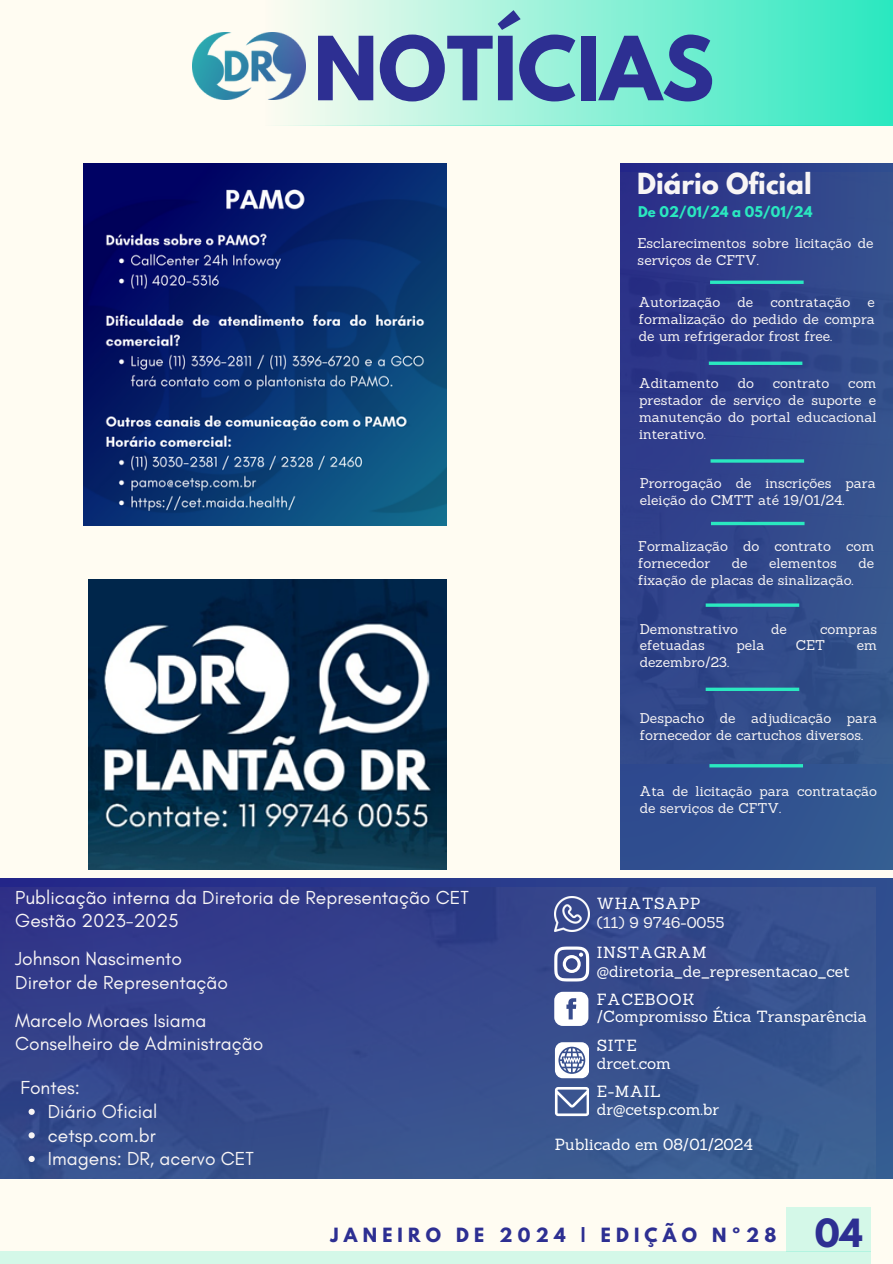
<style>
.page{position:relative;width:893px;height:1264px;background:#fff}
.page>*{position:absolute;margin:0;border:0;box-sizing:border-box;transform-origin:0 0}
.t1{font:700 78.3px "League Spartan";color:#2d2f92}
.t2{font:700 34.5px "League Spartan";color:#2d2f92}
.t3{font:700 25.8px "League Spartan";color:#f8f5f5}
.t4{font:19.2px/23.5px "Glacial Indifference";color:#f8f5f5}
.t5{font:700 17.4px "League Spartan";letter-spacing:.3em;color:#2d2f92}
.t6{font:15.75px "Sanchez";color:#fff}
.t7{font:15.75px "Sanchez";letter-spacing:.04em;color:#fff}
.t8{font:15.15px "Sanchez";color:#f8f5f5}
.t9{font:13.8px/16.8px "Sanchez";color:#f8f5f5}
.t10{font:700 13.2px "League Spartan";color:#2ae8c0}
</style>
<div class="page">
<div style="left:0;top:0;width:892px;height:1263px;background:#fffcf2"></div>
<div style="left:0;top:1251px;width:871px;height:12px;background:#d4f8e8"></div>
<div style="left:786px;top:1207px;width:85px;height:44px;background:#d4f8e8"></div>
<div style="left:265px;top:0;width:627px;height:126px;background:linear-gradient(to right,#fdfbf1,#2ae8c0)"></div>
<img style="left:192px;top:33px;width:114px;height:66px">
<svg style="left:620px;top:163px;width:272px;height:707px;background:#304f8f"></svg>
<img style="left:620px;top:173px;width:272px;height:590px">
<img style="left:88px;top:579px;width:358px;height:290px">
<div style="left:0;top:879px;width:892px;height:299px;background:linear-gradient(to right,#252688,#324f8f)"></div>
<img style="left:0;top:888px;width:875px;height:290px">
<svg style="left:554px;top:946px;width:35px;height:35px"></svg>
<svg style="left:554px;top:991px;width:34px;height:34px"></svg>
<svg style="left:555px;top:1042px;width:33px;height:36px"></svg>
<svg style="left:555px;top:1086px;width:33px;height:30px"></svg>
<img style="left:555px;top:896px;width:34px;height:35px">
<svg style="left:29px;top:1108px;width:6px;height:6px"></svg>
<svg style="left:29px;top:1132px;width:6px;height:6px"></svg>
<svg style="left:29px;top:1155px;width:6px;height:6px"></svg>
<svg style="left:705px;top:603px;width:94px;height:4px"></svg>
<hr style="left:711px;top:522px;width:93px;height:3px;background:#2ae8c0">
<svg style="left:710px;top:280px;width:93px;height:4px"></svg>
<svg style="left:708px;top:361px;width:94px;height:4px"></svg>
<hr style="left:710px;top:459px;width:94px;height:3px;background:#2ae8c0">
<hr style="left:709px;top:764px;width:94px;height:3px;background:#2ae8c0">
<svg style="left:705px;top:687px;width:94px;height:4px"></svg>
<img style="left:84px;top:163px;width:362px;height:362px">
<p class="t1" style="left:313px;top:30px;width:402px">NOTÍCIAS</p>
<p class="t3" style="left:637px;top:171px;width:176px">Diário Oficial</p>
<p class="t10" style="left:638px;top:205px;width:176px">De 02/01/24 a 05/01/24</p>
<p class="t9" style="left:637px;top:234px;width:237px">Esclarecimentos sobre licitação de serviços de CFTV.</p>
<p class="t9" style="left:638px;top:294px;width:237px;text-align:justify">Autorização de contratação e formalização do pedido de compra de um refrigerador frost free.</p>
<p class="t9" style="left:639px;top:375px;width:81px">Aditamento</p>
<p class="t9" style="left:737px;top:375px;width:18px">do</p>
<p class="t9" style="left:772px;top:375px;width:58px">contrato</p>
<p class="t9" style="left:639px;top:375px;width:239px;text-align:justify;text-indent:209px">com prestador de serviço de suporte e manutenção do portal educacional interativo.</p>
<p class="t9" style="left:639px;top:474px;width:237px">Prorrogação de inscrições para eleição do CMTT até 19/01/24.</p>
<p class="t9" style="left:638px;top:537px;width:237px">Formalização do contrato com fornecedor</p>
<p class="t9" style="left:731px;top:554px;width:17px">de</p>
<p class="t9" style="left:769px;top:554px;width:69px">elementos</p>
<p class="t9" style="left:858px;top:554px;width:17px">de</p>
<p class="t9" style="left:638px;top:571px;width:217px">fixação de placas de sinalização.</p>
<p class="t9" style="left:639px;top:620px;width:100px">Demonstrativo</p>
<p class="t9" style="left:771px;top:620px;width:17px">de</p>
<p class="t9" style="left:820px;top:620px;width:58px">compras</p>
<p class="t9" style="left:639px;top:637px;width:67px">efetuadas</p>
<p class="t9" style="left:736px;top:637px;width:29px">pela</p>
<p class="t9" style="left:795px;top:637px;width:31px">CET</p>
<p class="t9" style="left:856px;top:637px;width:22px">em</p>
<p class="t9" style="left:639px;top:654px;width:91px">dezembro/23.</p>
<p class="t9" style="left:639px;top:709px;width:239px">Despacho de adjudicação para fornecedor de cartuchos diversos.</p>
<p class="t4" style="left:15px;top:885px;width:455px">Publicação interna da Diretoria de Representação CET<br>Gestão 2023-2025</p>
<p class="t4" style="left:15px;top:946px;width:168px">Johnson Nascimento</p>
<p class="t4" style="left:15px;top:970px;width:214px">Diretor de Representação</p>
<p class="t4" style="left:15px;top:1008px;width:193px">Marcelo Moraes Isiama</p>
<p class="t4" style="left:15px;top:1031px;width:249px">Conselheiro de Administração</p>
<p class="t4" style="left:20px;top:1075px;width:61px">Fontes:</p>
<p class="t4" style="left:48px;top:1099px;width:111px">Diário Oficial</p>
<p class="t4" style="left:48px;top:1122px;width:109px">cetsp.com.br</p>
<p class="t4" style="left:48px;top:1146px;width:207px">Imagens: DR, acervo CET</p>
<p class="t9" style="left:639px;top:782px;width:239px">Ata de licitação para contratação de serviços de CFTV.</p>
<p class="t7" style="left:596px;top:893px;width:105px">WHATSAPP</p>
<p class="t8" style="left:596px;top:912px;width:129px">(11) 9 9746-0055</p>
<p class="t7" style="left:596px;top:942px;width:111px">INSTAGRAM</p>
<p class="t6" style="left:596px;top:961px;width:254px">@diretoria_de_representacao_cet</p>
<p class="t7" style="left:596px;top:989px;width:99px">FACEBOOK</p>
<p class="t6" style="left:596px;top:1005px;width:272px">/Compromisso Ética Transparência</p>
<p class="t6" style="left:596px;top:1034px;width:41px">SITE</p>
<p class="t6" style="left:596px;top:1053px;width:76px">drcet.com</p>
<p class="t6" style="left:596px;top:1080px;width:65px">E-MAIL</p>
<p class="t6" style="left:596px;top:1099px;width:124px">dr@cetsp.com.br</p>
<p class="t6" style="left:555px;top:1134px;width:199px">Publicado em 08/01/2024</p>
<p class="t5" style="left:330px;top:1225px;width:447px">JANEIRO DE 2024 | EDIÇÃO Nº28</p>
<p class="t2" style="left:814px;top:1215px;width:49px">04</p>
</div>
